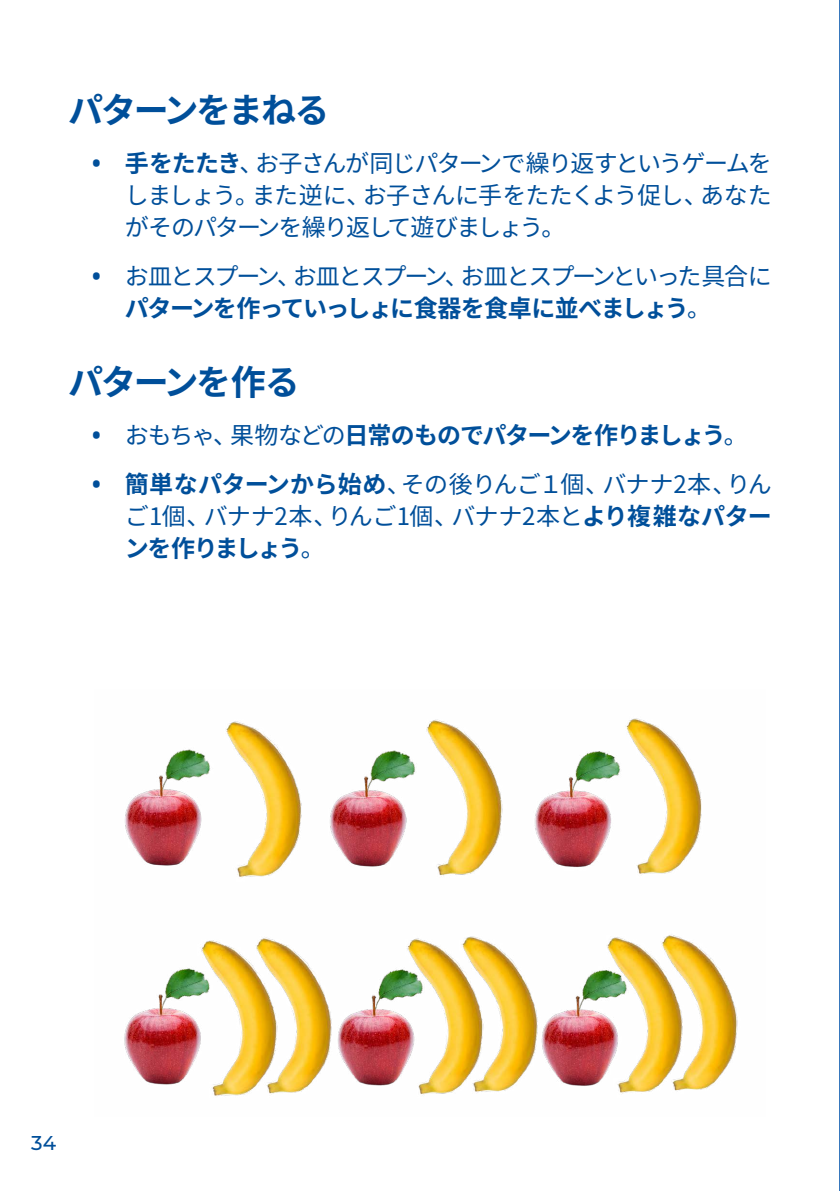
<style>
.page{position:relative;width:840px;height:1191px;background:#fff}
.page>*{position:absolute;margin:0;border:0;box-sizing:border-box;transform-origin:0 0}
.Heading_3_-_blue{font:700 35px "Noto Sans CJ Kjp";letter-spacing:-.065em;color:#004f9a}
.t1{font:24px/32px "Noto Sans CJ Kjp";letter-spacing:-.055em;color:#004f9a;text-align:justify}
.t2{font:24px/32px "Noto Sans CJ Kjp";letter-spacing:-.075em;color:#004f9a}
.t3{font:700 24px "Noto Sans CJ Kjp";letter-spacing:-.06em;color:#004f9a}
.t4{font:500 20px "Montserrat";color:#004f9a}
.s1{font-family:"Noto Sans";font-size:30px}
.s2{font-weight:700}
.s3{font-family:"Noto Sans";font-weight:400;font-size:30px}
.s4{font-weight:400}
</style>
<div class="page">
<img style="left:124px;top:718px;width:614px;height:378px">
<h3 class="Heading_3_-_blue" style="left:68px;top:90px;width:263px">パターンをまねる</h3>
<p class="t1" style="left:125px;top:147px;width:648px;text-indent:-34px"><span class="s1">•</span> <span class="s2">手をたたき</span>、お子さんが同じパターンで繰り返すというゲームをしましょう。また逆に、お子さんに手をたたくよう促し、あなたがそのパターンを繰り返して遊びましょう。</p>
<p class="t2" style="left:125px;top:260px;width:648px;text-indent:-34px"><span class="s1">•</span> お皿とスプーン、お皿とスプーン、お皿とスプーンといった具合に<span class="s2">パターンを作っていっしょに食器を食卓に並べましょう</span>。</p>
<h3 class="Heading_3_-_blue" style="left:68px;top:362px;width:233px">パターンを作る</h3>
<p class="t3" style="left:91px;top:421px;width:658px"><span class="s3">•</span> <span class="s4">おもちゃ、果物などの</span>日常のものでパターンを作りましょう<span class="s4">。</span></p>
<p class="t1" style="left:125px;top:468px;width:648px;text-indent:-34px"><span class="s1">•</span> <span class="s2">簡単なパターンから始め</span>、その後りんご１個、バナナ2本、りんご1個、バナナ2本、りんご1個、バナナ2本と<span class="s2">より複雑なパターンを作りましょう</span>。</p>
<p class="t4" style="left:31px;top:1128px;width:26px">34</p>
</div>
